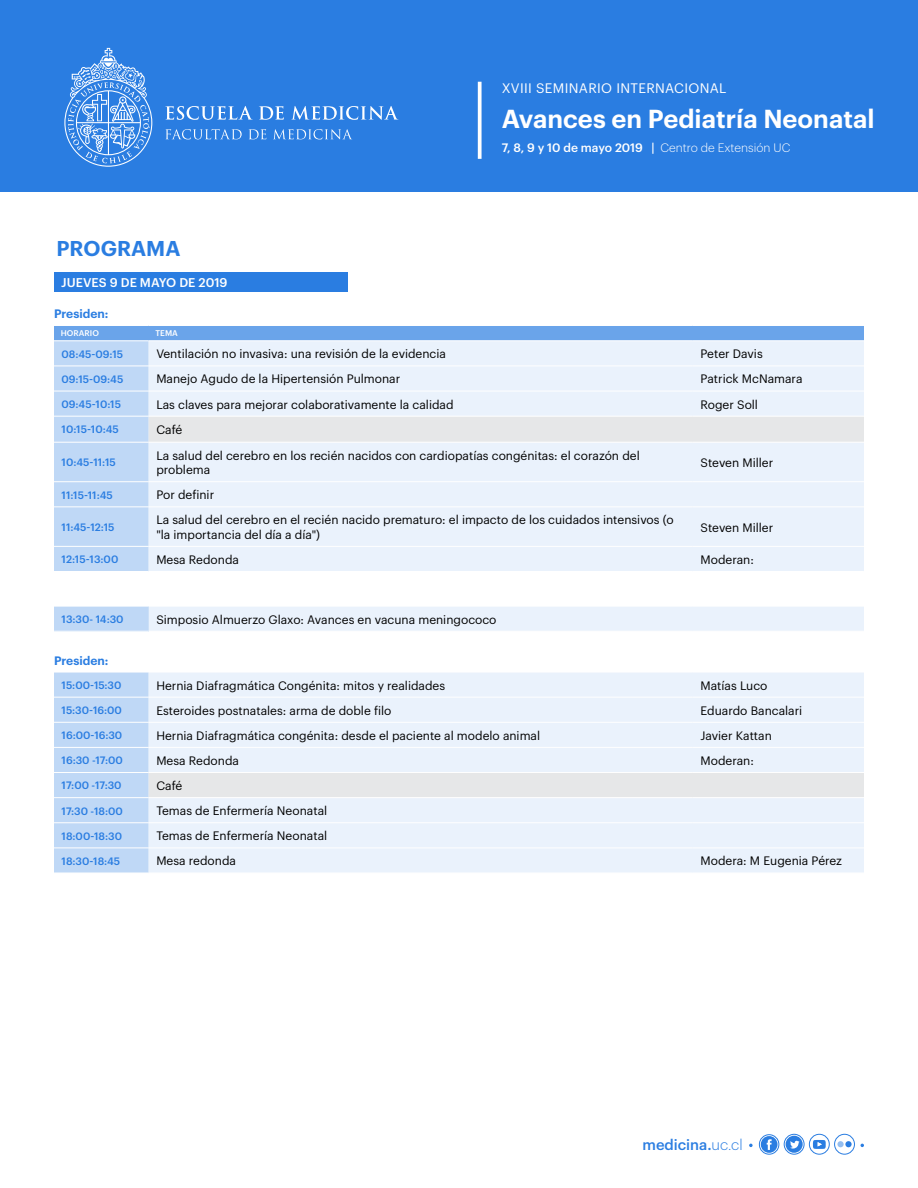
<style>
.page{position:relative;width:918px;height:1188px;background:#fff}
.page>*{position:absolute;margin:0;border:0;box-sizing:border-box;transform-origin:0 0}
.t1{font:600 25.5px "Graphik";color:#fff}
.t2{font:600 21px "Graphik";color:#2a7de1}
.t3{font:500 14.7px "Graphik";color:#2a7de1}
.t4{font:13.5px "Graphik";letter-spacing:.025em;color:#fff}
.t5{font:500 12.45px "Graphik";letter-spacing:.005em;color:#fff}
.t6{font:12px/14.4px "Graphik";color:#000}
.t7{font:500 12px "Graphik";color:#fff}
.t8{font:600 12px "Graphik";color:#2a7de1}
.t9{font:500 10.5px "Graphik";color:#2a7de1}
.t10{font:500 8.1px "Graphik";color:#fff}
.s1{font-weight:300}
</style>
<div class="page">
<div style="left:0;top:0;width:918px;height:191px;background:#2a7de1"></div>
<svg style="left:64px;top:48px;width:88px;height:119px"></svg>
<svg style="left:165px;top:106px;width:88px;height:14px"></svg>
<svg style="left:259px;top:106px;width:25px;height:14px"></svg>
<svg style="left:291px;top:106px;width:107px;height:14px"></svg>
<svg style="left:165px;top:129px;width:77px;height:10px"></svg>
<svg style="left:249px;top:129px;width:17px;height:10px"></svg>
<svg style="left:273px;top:129px;width:79px;height:10px"></svg>
<svg style="left:478px;top:82px;width:4px;height:77px"></svg>
<div style="left:54px;top:272px;width:293px;height:20px;background:#2a7de1"></div>
<div style="left:837px;top:1141px;width:7px;height:6px;background:#94bef0;border-radius:50%"></div>
<div style="left:845px;top:1141px;width:7px;height:6px;background:#2a7de1;border-radius:50%"></div>
<div style="left:759px;top:1134px;width:20px;height:20px;border:1px solid #2a7de1;border-radius:50%"></div>
<div style="left:761px;top:1136px;width:17px;height:17px;background:#2a7de1;border-radius:50%"></div>
<svg style="left:767px;top:1139px;width:5px;height:11px"></svg>
<div style="left:784px;top:1134px;width:20px;height:20px;border:1px solid #2a7de1;border-radius:50%"></div>
<div style="left:786px;top:1136px;width:17px;height:17px;background:#2a7de1;border-radius:50%"></div>
<svg style="left:790px;top:1141px;width:10px;height:8px"></svg>
<div style="left:809px;top:1134px;width:21px;height:20px;border:1px solid #2a7de1;border-radius:50%"></div>
<div style="left:834px;top:1134px;width:21px;height:20px;border:1px solid #2a7de1;border-radius:50%"></div>
<svg style="left:749px;top:1144px;width:4px;height:3px"></svg>
<svg style="left:813px;top:1140px;width:13px;height:9px"></svg>
<svg style="left:54px;top:326px;width:810px;height:245px;background:#dde9f8"></svg>
<hr style="left:54px;top:340px;width:95px;height:1px;background:#fff">
<hr style="left:149px;top:340px;width:544px;height:1px;background:#fff">
<hr style="left:693px;top:340px;width:171px;height:1px;background:#fff">
<hr style="left:54px;top:365px;width:95px;height:1px;background:#fff">
<hr style="left:149px;top:365px;width:544px;height:1px;background:#fff">
<hr style="left:693px;top:365px;width:171px;height:1px;background:#fff">
<hr style="left:54px;top:391px;width:95px;height:1px;background:#fff">
<hr style="left:149px;top:391px;width:544px;height:1px;background:#fff">
<hr style="left:693px;top:391px;width:171px;height:1px;background:#fff">
<hr style="left:54px;top:416px;width:95px;height:1px;background:#fff">
<hr style="left:149px;top:416px;width:544px;height:1px;background:#fff">
<hr style="left:693px;top:416px;width:171px;height:1px;background:#fff">
<hr style="left:54px;top:442px;width:95px;height:1px;background:#fff">
<hr style="left:149px;top:442px;width:544px;height:1px;background:#fff">
<hr style="left:693px;top:442px;width:171px;height:1px;background:#fff">
<hr style="left:54px;top:481px;width:95px;height:1px;background:#fff">
<hr style="left:149px;top:481px;width:544px;height:1px;background:#fff">
<hr style="left:693px;top:481px;width:171px;height:1px;background:#fff">
<hr style="left:54px;top:506px;width:95px;height:1px;background:#fff">
<hr style="left:149px;top:506px;width:544px;height:1px;background:#fff">
<hr style="left:693px;top:506px;width:171px;height:1px;background:#fff">
<hr style="left:54px;top:546px;width:95px;height:1px;background:#fff">
<hr style="left:149px;top:546px;width:544px;height:1px;background:#fff">
<hr style="left:693px;top:546px;width:171px;height:1px;background:#fff">
<svg style="left:54px;top:673px;width:810px;height:200px;background:#e4edf9"></svg>
<hr style="left:54px;top:697px;width:95px;height:1px;background:#fff">
<hr style="left:149px;top:697px;width:544px;height:1px;background:#fff">
<hr style="left:693px;top:697px;width:171px;height:1px;background:#fff">
<hr style="left:54px;top:722px;width:95px;height:1px;background:#fff">
<hr style="left:149px;top:722px;width:544px;height:1px;background:#fff">
<hr style="left:693px;top:722px;width:171px;height:1px;background:#fff">
<hr style="left:54px;top:747px;width:95px;height:1px;background:#fff">
<hr style="left:149px;top:747px;width:544px;height:1px;background:#fff">
<hr style="left:693px;top:747px;width:171px;height:1px;background:#fff">
<hr style="left:54px;top:772px;width:95px;height:1px;background:#fff">
<hr style="left:149px;top:772px;width:544px;height:1px;background:#fff">
<hr style="left:693px;top:772px;width:171px;height:1px;background:#fff">
<hr style="left:54px;top:797px;width:95px;height:1px;background:#fff">
<hr style="left:149px;top:797px;width:544px;height:1px;background:#fff">
<hr style="left:693px;top:797px;width:171px;height:1px;background:#fff">
<hr style="left:54px;top:822px;width:95px;height:1px;background:#fff">
<hr style="left:149px;top:822px;width:544px;height:1px;background:#fff">
<hr style="left:693px;top:822px;width:171px;height:1px;background:#fff">
<hr style="left:54px;top:847px;width:95px;height:1px;background:#fff">
<hr style="left:149px;top:847px;width:544px;height:1px;background:#fff">
<hr style="left:693px;top:847px;width:171px;height:1px;background:#fff">
<div style="left:54px;top:606px;width:95px;height:25px;background:#bfd8f6"></div>
<div style="left:149px;top:607px;width:715px;height:24px;background:#eaf2fc"></div>
<hr style="left:54px;top:606px;width:95px;height:1px;background:#fff">
<p class="t4" style="left:502px;top:78px;width:226px">XVIII SEMINARIO INTERNACIONAL</p>
<h1 class="t1" style="left:502px;top:99px;width:374px">Avances en Pediatría Neonatal</h1>
<h2 class="t2" style="left:56px;top:232px;width:126px">PROGRAMA</h2>
<p class="t5" style="left:61px;top:273px;width:168px">JUEVES 9 DE MAYO DE 2019</p>
<p class="t8" style="left:54px;top:305px;width:56px">Presiden:</p>
<p class="t7" style="left:502px;top:138px;width:290px">7, 8, 9 y 10 de mayo 2019 | <span class="s1">Centro de Extensión UC</span></p>
<p class="t10" style="left:61px;top:327px;width:40px">HORARIO</p>
<p class="t10" style="left:156px;top:327px;width:24px">TEMA</p>
<p class="t9" style="left:62px;top:346px;width:63px">08:45-09:15</p>
<p class="t6" style="left:156px;top:346px;width:291px">Ventilación no invasiva: una revisión de la evidencia</p>
<p class="t6" style="left:701px;top:346px;width:64px">Peter Davis</p>
<p class="t9" style="left:62px;top:371px;width:63px">09:15-09:45</p>
<p class="t6" style="left:156px;top:371px;width:245px">Manejo Agudo de la Hipertensión Pulmonar</p>
<p class="t6" style="left:701px;top:371px;width:104px">Patrick McNamara</p>
<p class="t9" style="left:62px;top:396px;width:61px">09:45-10:15</p>
<p class="t6" style="left:156px;top:396px;width:299px">Las claves para mejorar colaborativamente la calidad</p>
<p class="t6" style="left:701px;top:396px;width:59px">Roger Soll</p>
<p class="t9" style="left:62px;top:422px;width:59px">10:15-10:45</p>
<p class="t6" style="left:156px;top:422px;width:28px">Café</p>
<p class="t9" style="left:62px;top:454px;width:56px">10:45-11:15</p>
<p class="t6" style="left:156px;top:447px;width:485px">La salud del cerebro en los recién nacidos con cardiopatías congénitas: el corazón del problema</p>
<p class="t6" style="left:701px;top:454px;width:74px">Steven Miller</p>
<p class="t9" style="left:62px;top:487px;width:53px">11:15-11:45</p>
<p class="t6" style="left:156px;top:487px;width:59px">Por definir</p>
<p class="t9" style="left:62px;top:519px;width:54px">11:45-12:15</p>
<p class="t6" style="left:156px;top:512px;width:519px">La salud del cerebro en el recién nacido prematuro: el impacto de los cuidados intensivos (o "la importancia del día a día")</p>
<p class="t6" style="left:701px;top:519px;width:74px">Steven Miller</p>
<p class="t9" style="left:62px;top:551px;width:58px">12:15-13:00</p>
<p class="t6" style="left:156px;top:551px;width:84px">Mesa Redonda</p>
<p class="t6" style="left:701px;top:551px;width:55px">Moderan:</p>
<p class="t9" style="left:62px;top:611px;width:63px">13:30- 14:30</p>
<p class="t6" style="left:156px;top:611px;width:342px">Simposio Almuerzo Glaxo: Avances en vacuna meningococo</p>
<p class="t8" style="left:54px;top:651px;width:56px">Presiden:</p>
<p class="t9" style="left:62px;top:677px;width:61px">15:00-15:30</p>
<p class="t6" style="left:156px;top:677px;width:290px">Hernia Diafragmática Congénita: mitos y realidades</p>
<p class="t6" style="left:701px;top:677px;width:69px">Matías Luco</p>
<p class="t9" style="left:62px;top:702px;width:62px">15:30-16:00</p>
<p class="t6" style="left:156px;top:702px;width:237px">Esteroides postnatales: arma de doble filo</p>
<p class="t6" style="left:701px;top:702px;width:103px">Eduardo Bancalari</p>
<p class="t9" style="left:62px;top:727px;width:62px">16:00-16:30</p>
<p class="t6" style="left:156px;top:727px;width:385px">Hernia Diafragmática congénita: desde el paciente al modelo animal</p>
<p class="t6" style="left:701px;top:727px;width:73px">Javier Kattan</p>
<p class="t9" style="left:62px;top:752px;width:63px">16:30 -17:00</p>
<p class="t6" style="left:156px;top:752px;width:84px">Mesa Redonda</p>
<p class="t6" style="left:701px;top:752px;width:55px">Moderan:</p>
<p class="t9" style="left:62px;top:778px;width:61px">17:00 -17:30</p>
<p class="t6" style="left:156px;top:777px;width:28px">Café</p>
<p class="t9" style="left:62px;top:803px;width:63px">17:30 -18:00</p>
<p class="t6" style="left:156px;top:803px;width:172px">Temas de Enfermería Neonatal</p>
<p class="t9" style="left:62px;top:828px;width:62px">18:00-18:30</p>
<p class="t6" style="left:156px;top:828px;width:172px">Temas de Enfermería Neonatal</p>
<p class="t9" style="left:62px;top:853px;width:60px">18:30-18:45</p>
<p class="t6" style="left:156px;top:853px;width:81px">Mesa redonda</p>
<p class="t6" style="left:701px;top:853px;width:143px">Modera: M Eugenia Pérez</p>
<p class="t3" style="left:643px;top:1134px;width:102px">medicina.<span class="s1">uc.cl</span></p>
</div>
